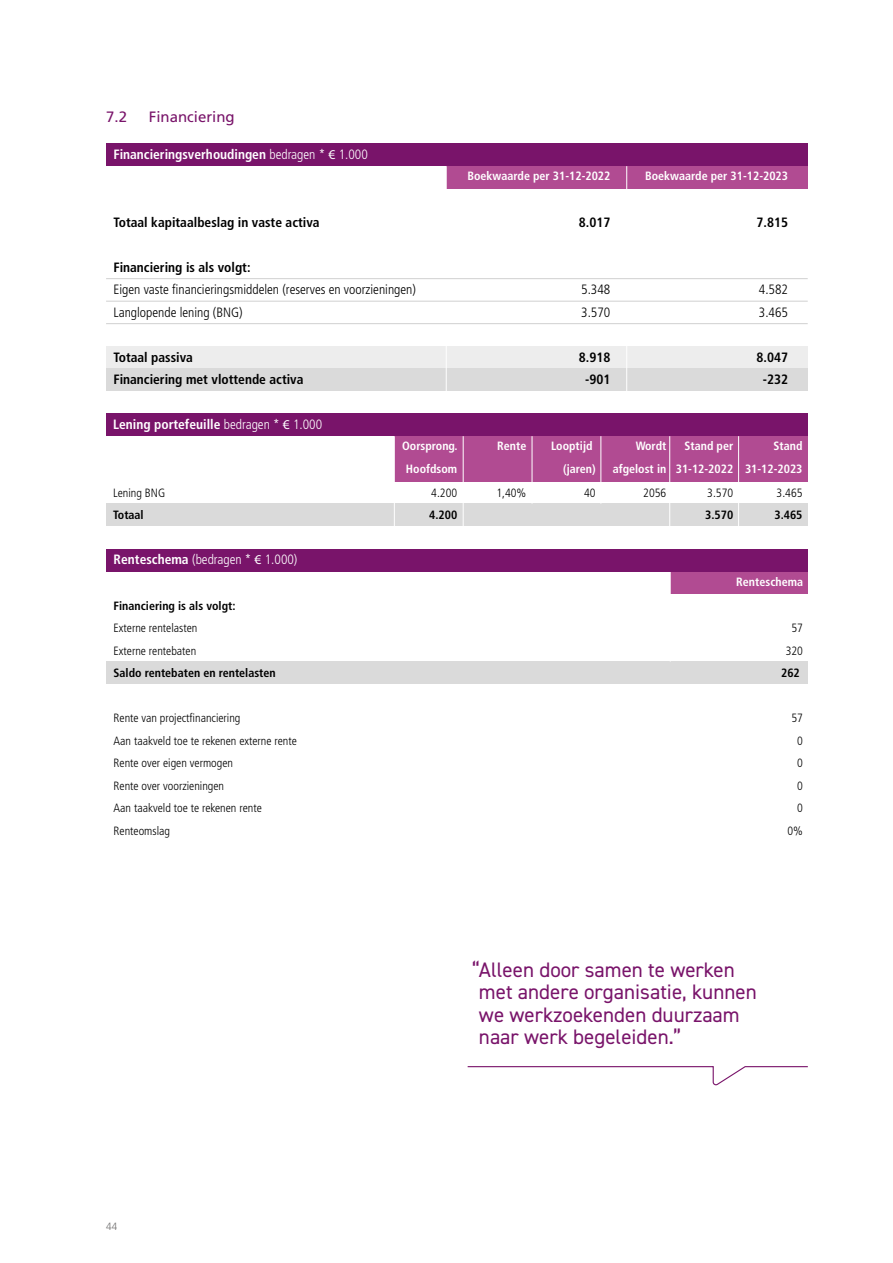
<style>
.page{position:relative;width:893px;height:1263px;background:#fff}
.page>*{position:absolute;margin:0;border:0;box-sizing:border-box;transform-origin:0 0}
.t1{font:21px/22.5px "DIN2014";color:#79146a}
.t2{font:15px "Frutiger LT Std";color:#79146a}
.t3{font:700 condensed 13.5px "Frutiger LT Std";color:#000}
.t4{font:300 condensed 13.5px "Frutiger LT Std";color:#000}
.t5{font:700 condensed 13.5px "Frutiger LT Std";color:#fff}
.t6{font:300 condensed 13.5px "Frutiger LT Std";color:#fff}
.t7{font:300 condensed 12px "Frutiger LT Std";color:#000}
.t8{font:700 condensed 12px "Frutiger LT Std";color:#fff}
.t9{font:700 condensed 12px "Frutiger LT Std";color:#000}
.t10{font:300 10.5px "Frutiger LT Std";color:#706f6f;scale:.95 1}
.s1{font-weight:300}
.s2{font-family:"Myriad Pro";font-weight:400;font-stretch:normal}
.s3{font-weight:700}
</style>
<div class="page">
<div style="left:446px;top:166px;width:362px;height:23px;background:#b14b92"></div>
<div style="left:106px;top:346px;width:702px;height:23px;background:#ededed"></div>
<div style="left:106px;top:369px;width:702px;height:22px;background:#dadada"></div>
<hr style="left:626px;top:166px;width:1px;height:225px;background:#fff">
<hr style="left:446px;top:166px;width:1px;height:225px;background:#fff">
<hr style="left:106px;top:323px;width:702px;height:1px;background:#d0d0d0">
<hr style="left:106px;top:301px;width:702px;height:1px;background:#d0d0d0">
<hr style="left:106px;top:278px;width:702px;height:1px;background:#d0d0d0">
<div style="left:106px;top:144px;width:702px;height:22px;background:#79146a"></div>
<div style="left:394px;top:436px;width:413px;height:23px;background:#b14b92"></div>
<div style="left:106px;top:504px;width:701px;height:22px;background:#dadada"></div>
<div style="left:394px;top:457px;width:413px;height:24px;background:#b14b92"></div>
<hr style="left:738px;top:436px;width:1px;height:90px;background:#fff">
<hr style="left:669px;top:436px;width:1px;height:90px;background:#fff">
<hr style="left:600px;top:436px;width:1px;height:68px;background:#fff">
<hr style="left:532px;top:436px;width:1px;height:68px;background:#fff">
<hr style="left:463px;top:436px;width:1px;height:90px;background:#fff">
<div style="left:106px;top:414px;width:701px;height:22px;background:#79146a"></div>
<hr style="left:394px;top:436px;width:1px;height:90px;background:#fff">
<svg style="left:467px;top:1066px;width:341px;height:19px"></svg>
<div style="left:670px;top:572px;width:138px;height:22px;background:#b14b92"></div>
<div style="left:106px;top:662px;width:702px;height:22px;background:#dadada"></div>
<hr style="left:670px;top:572px;width:1px;height:90px;background:#fff">
<div style="left:106px;top:549px;width:702px;height:23px;background:#79146a"></div>
<p class="t2" style="left:106px;top:107px;width:22px">7.2</p>
<p class="t2" style="left:149px;top:107px;width:87px">Financiering</p>
<p class="t5" style="left:113px;top:146px;width:256px">Financieringsverhoudingen <span class="s1">bedragen *</span> <span class="s2">€</span> <span class="s1">1.000</span></p>
<p class="t8" style="left:467px;top:169px;width:144px">Boekwaarde per 31-12-2022</p>
<p class="t8" style="left:645px;top:169px;width:144px">Boekwaarde per 31-12-2023</p>
<p class="t3" style="left:113px;top:214px;width:208px">Totaal kapitaalbeslag in vaste activa</p>
<p class="t3" style="left:579px;top:214px;width:33px">8.017</p>
<p class="t3" style="left:756px;top:214px;width:33px">7.815</p>
<p class="t3" style="left:113px;top:259px;width:139px">Financiering is als volgt:</p>
<p class="t4" style="left:113px;top:282px;width:304px">Eigen vaste financieringsmiddelen (reserves en voorzieningen)</p>
<p class="t4" style="left:581px;top:282px;width:31px">5.348</p>
<p class="t4" style="left:759px;top:282px;width:31px">4.582</p>
<p class="t4" style="left:113px;top:304px;width:131px">Langlopende lening (BNG)</p>
<p class="t4" style="left:581px;top:304px;width:31px">3.570</p>
<p class="t4" style="left:759px;top:304px;width:31px">3.465</p>
<p class="t3" style="left:113px;top:349px;width:81px">Totaal passiva</p>
<p class="t3" style="left:579px;top:349px;width:33px">8.918</p>
<p class="t3" style="left:756px;top:349px;width:33px">8.047</p>
<p class="t3" style="left:113px;top:372px;width:192px">Financiering met vlottende activa</p>
<p class="t3" style="left:585px;top:372px;width:27px">-901</p>
<p class="t3" style="left:763px;top:372px;width:27px">-232</p>
<p class="t5" style="left:113px;top:416px;width:211px">Lening portefeuille <span class="s1">bedragen *</span> <span class="s2">€</span> <span class="s1">1.000</span></p>
<p class="t8" style="left:402px;top:439px;width:57px">Oorsprong.</p>
<p class="t8" style="left:497px;top:439px;width:31px">Rente</p>
<p class="t8" style="left:551px;top:439px;width:43px">Looptijd</p>
<p class="t8" style="left:636px;top:439px;width:32px">Wordt</p>
<p class="t8" style="left:684px;top:439px;width:50px">Stand per</p>
<p class="t8" style="left:774px;top:439px;width:30px">Stand</p>
<p class="t8" style="left:406px;top:462px;width:53px">Hoofdsom</p>
<p class="t8" style="left:563px;top:462px;width:34px">(jaren)</p>
<p class="t8" style="left:613px;top:462px;width:191px">afgelost in 31-12-2022 31-12-2023</p>
<p class="t7" style="left:113px;top:486px;width:54px">Lening BNG</p>
<p class="t7" style="left:431px;top:486px;width:27px">4.200</p>
<p class="t7" style="left:496px;top:486px;width:31px">1,40%</p>
<p class="t7" style="left:584px;top:486px;width:13px">40</p>
<p class="t7" style="left:643px;top:486px;width:25px">2056</p>
<p class="t7" style="left:707px;top:486px;width:27px">3.570</p>
<p class="t7" style="left:777px;top:486px;width:27px">3.465</p>
<p class="t9" style="left:113px;top:508px;width:32px">Totaal</p>
<p class="t9" style="left:429px;top:508px;width:30px">4.200</p>
<p class="t9" style="left:705px;top:508px;width:30px">3.570</p>
<p class="t9" style="left:774px;top:508px;width:30px">3.465</p>
<p class="t6" style="left:114px;top:552px;width:185px"><span class="s3">Renteschema</span> (bedragen * <span class="s2">€</span> 1.000)</p>
<p class="t8" style="left:736px;top:574px;width:68px">Renteschema</p>
<p class="t9" style="left:114px;top:598px;width:123px">Financiering is als volgt:</p>
<p class="t7" style="left:114px;top:621px;width:85px">Externe rentelasten</p>
<p class="t7" style="left:791px;top:621px;width:13px">57</p>
<p class="t7" style="left:114px;top:644px;width:84px">Externe rentebaten</p>
<p class="t7" style="left:786px;top:644px;width:19px">320</p>
<p class="t9" style="left:114px;top:666px;width:164px">Saldo rentebaten en rentelasten</p>
<p class="t9" style="left:781px;top:666px;width:20px">262</p>
<p class="t7" style="left:114px;top:711px;width:128px">Rente van projectfinanciering</p>
<p class="t7" style="left:791px;top:711px;width:13px">57</p>
<p class="t7" style="left:114px;top:734px;width:185px">Aan taakveld toe te rekenen externe rente</p>
<p class="t7" style="left:797px;top:734px;width:7px">0</p>
<p class="t7" style="left:114px;top:756px;width:121px">Rente over eigen vermogen</p>
<p class="t7" style="left:797px;top:756px;width:7px">0</p>
<p class="t7" style="left:114px;top:779px;width:112px">Rente over voorzieningen</p>
<p class="t7" style="left:797px;top:779px;width:7px">0</p>
<p class="t7" style="left:114px;top:801px;width:150px">Aan taakveld toe te rekenen rente</p>
<p class="t7" style="left:797px;top:801px;width:7px">0</p>
<p class="t7" style="left:114px;top:824px;width:58px">Renteomslag</p>
<p class="t7" style="left:787px;top:824px;width:17px">0%</p>
<p class="t10" style="left:106px;top:1220px;width:13px">44</p>
<h1 class="t1" style="left:479px;top:958px;width:279px;text-indent:-7px">“Alleen door samen te werken met andere organisatie, kunnen we werkzoekenden duurzaam naar werk begeleiden.”</h1>
</div>
